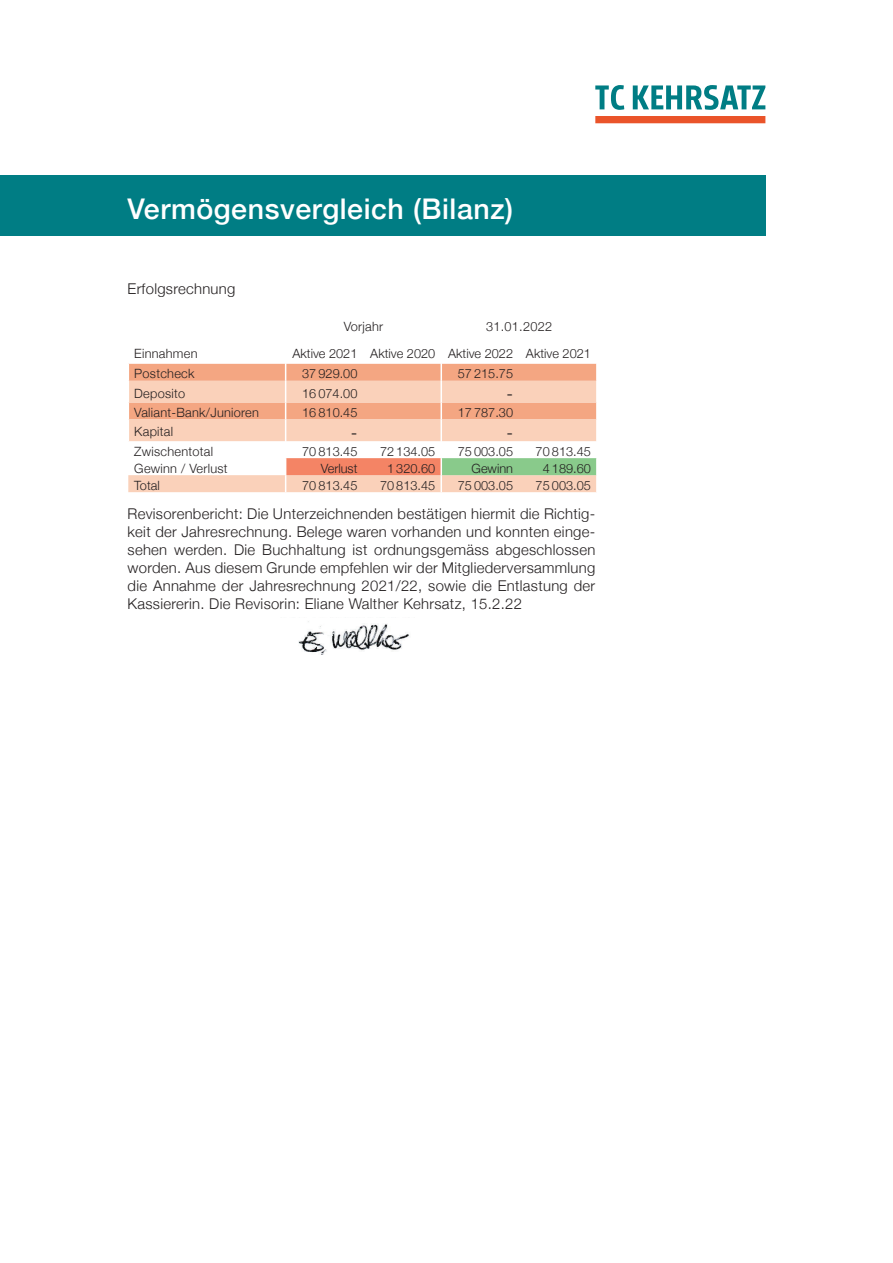
<style>
.page{position:relative;width:893px;height:1263px;background:#fff}
.page>*{position:absolute;margin:0;border:0;box-sizing:border-box;transform-origin:0 0}
.t1{font:500 28.5px "Helvetica Neue";letter-spacing:.02em;color:#fff}
.t2{font:300 18px "Helvetica Neue";color:#231f20}
.t3{font:300 14.85px/17.9px "Helvetica Neue";letter-spacing:.02em;color:#231f20;text-align:justify}
.t4{font:300 12.75px "Helvetica Neue";color:#231f20}
.t5{font:300 12.75px "Helvetica Neue";letter-spacing:.02em;color:#231f20}
</style>
<div class="page">
<svg style="left:128px;top:363px;width:469px;height:129px"></svg>
<hr style="left:596px;top:419px;width:2px;height:22px;background:#fff">
<div style="left:0;top:175px;width:765px;height:60px;background:#007d84"></div>
<svg style="left:595px;top:85px;width:29px;height:25px"></svg>
<svg style="left:633px;top:85px;width:132px;height:25px"></svg>
<svg style="left:595px;top:116px;width:170px;height:7px"></svg>
<img style="left:298px;top:621px;width:111px;height:34px">
<h1 class="t1" style="left:128px;top:186px;width:387px">Vermögensvergleich (Bilanz)</h1>
<p class="t3" style="left:128px;top:279px;width:109px">Erfolgsrechnung</p>
<p class="t5" style="left:344px;top:316px;width:41px">Vorjahr</p>
<p class="t4" style="left:486px;top:316px;width:68px">31.01.2022</p>
<p class="t5" style="left:134px;top:343px;width:65px">Einnahmen</p>
<p class="t4" style="left:292px;top:343px;width:300px">Aktive 2021 Aktive 2020 Aktive 2022 Aktive 2021</p>
<p class="t5" style="left:134px;top:364px;width:62px">Postcheck</p>
<p class="t4" style="left:302px;top:364px;width:57px">37 929.00</p>
<p class="t4" style="left:458px;top:364px;width:57px">57 215.75</p>
<p class="t5" style="left:134px;top:383px;width:52px">Deposito</p>
<p class="t4" style="left:302px;top:383px;width:57px">16 074.00</p>
<p class="t2" style="left:506px;top:379px;width:8px">-</p>
<p class="t5" style="left:134px;top:402px;width:126px">Valiant-Bank/Junioren</p>
<p class="t4" style="left:302px;top:402px;width:57px">16 810.45</p>
<p class="t4" style="left:458px;top:402px;width:57px">17 787.30</p>
<p class="t5" style="left:134px;top:422px;width:40px">Kapital</p>
<p class="t2" style="left:351px;top:418px;width:8px">-</p>
<p class="t2" style="left:506px;top:418px;width:8px">-</p>
<p class="t5" style="left:134px;top:441px;width:80px">Zwischentotal</p>
<p class="t4" style="left:302px;top:441px;width:57px">70 813.45</p>
<p class="t4" style="left:380px;top:441px;width:57px">72 134.05</p>
<p class="t4" style="left:458px;top:441px;width:57px">75 003.05</p>
<p class="t4" style="left:536px;top:441px;width:57px">70 813.45</p>
<p class="t5" style="left:134px;top:458px;width:95px">Gewinn / Verlust</p>
<p class="t4" style="left:321px;top:458px;width:38px">Verlust</p>
<p class="t4" style="left:387px;top:458px;width:50px">1 320.60</p>
<p class="t4" style="left:472px;top:458px;width:43px">Gewinn</p>
<p class="t4" style="left:543px;top:458px;width:50px">4 189.60</p>
<p class="t4" style="left:134px;top:475px;width:27px">Total</p>
<p class="t4" style="left:302px;top:475px;width:57px">70 813.45</p>
<p class="t4" style="left:380px;top:475px;width:57px">70 813.45</p>
<p class="t4" style="left:458px;top:475px;width:57px">75 003.05</p>
<p class="t4" style="left:536px;top:475px;width:57px">75 003.05</p>
<p class="t3" style="left:128px;top:504px;width:469px">Revisorenbericht: Die Unterzeichnenden bestätigen hiermit die Richtig&shy;keit der Jahresrechnung. Belege waren vorhanden und konnten einge&shy;sehen werden. Die Buchhaltung ist ordnungsgemäss abgeschlossen worden. Aus diesem Grunde empfehlen wir der Mitgliederversammlung die Annahme der Jahresrechnung 2021/22, sowie die Entlastung der Kassiererin. Die Revisorin: Eliane Walther Kehrsatz, 15.2.22</p>
</div>
